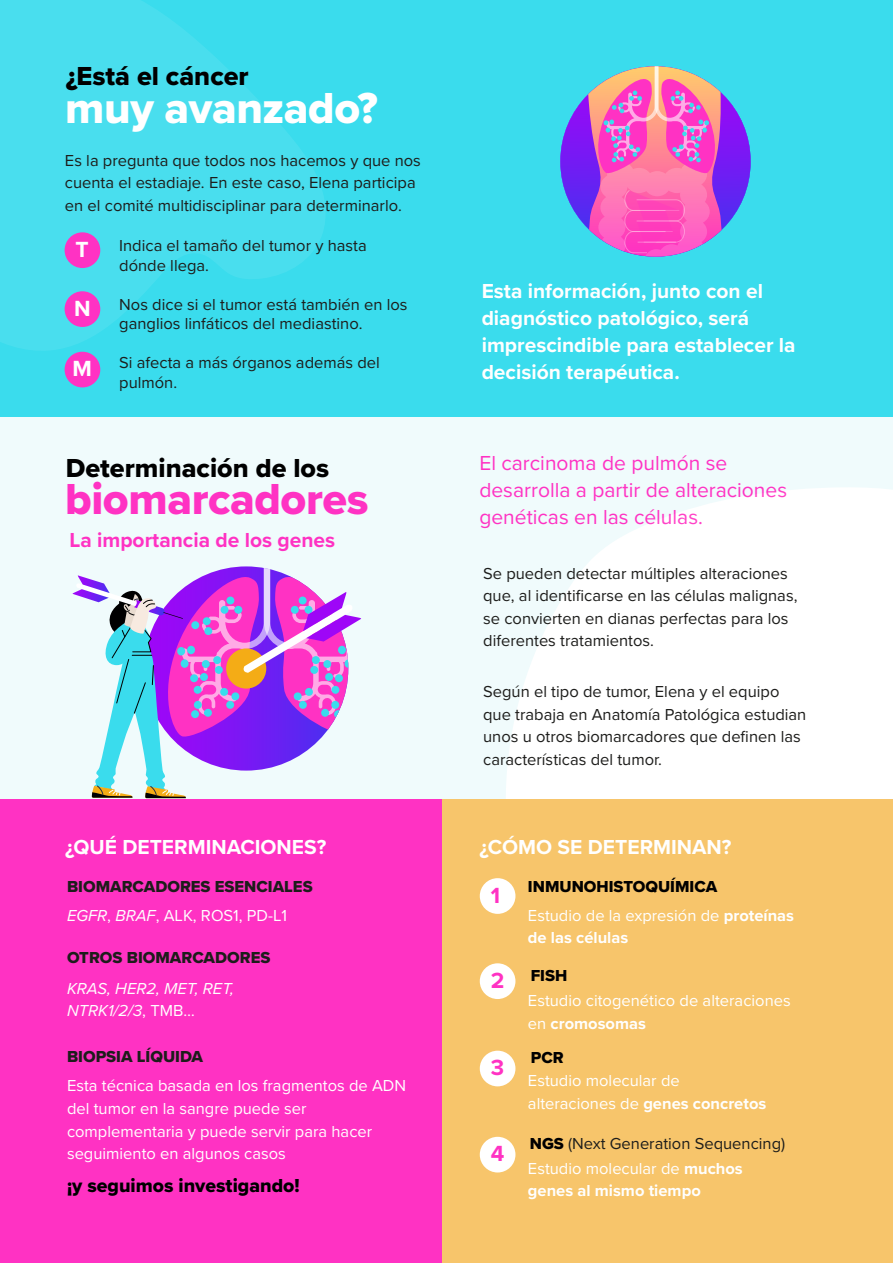
<style>
.page{position:relative;width:893px;height:1263px;background:#f0fbfc}
.page>*{position:absolute;margin:0;border:0;box-sizing:border-box;transform-origin:0 0}
.t1{font:45px "Proxima Nova Extrabld";letter-spacing:-.01em;color:#ff32c3}
.t2{font:45px "Proxima Nova Extrabld";letter-spacing:-.01em;color:#fff}
.t3{font:27px "Proxima Nova Extrabld";color:#000}
.t4{font:700 22.8px "Proxima Nova";color:#ff32c3}
.t5{font:700 22.8px "Proxima Nova";color:#fff}
.t6{font:700 21px/27px "Proxima Nova";color:#fff}
.t7{font:21px/27px "Proxima Nova";color:#ff32c3}
.t8{font:700 21px "Proxima Nova";color:#ff32c3}
.t9{font:19.5px "Proxima Nova Extrabld";color:#000}
.t10{font:16.5px/22.5px "Proxima Nova";color:#1d1d1b}
.t11{font:16.5px/22.5px "Proxima Nova";color:#fff}
.t12{font:16.5px "Proxima Nova Extrabld";color:#1d1d1b}
.t13{font:italic 16.5px/22.5px "Proxima Nova";color:#fff}
.t14{font:16.5px "Proxima Nova Extrabld";color:#010000}
.t15{font:700 16.5px "Proxima Nova";color:#fff}
.s1{font-style:italic}
.s2{font-style:normal}
.s3{font-weight:700}
.s4{font-family:"Proxima Nova Extrabld";color:#010000}
.s5{color:#fff}
.s6{font-weight:700;color:#fff}
</style>
<div class="page">
<div style="left:0;top:0;width:893px;height:417px;background:#3adced"></div>
<svg style="left:506px;top:488px;width:387px;height:311px;fill:#fff"></svg>
<svg style="left:0;top:0;width:325px;height:353px;fill:#49deee"></svg>
<svg style="left:560px;top:66px;width:191px;height:191px;background:#721ef3"></svg>
<svg style="left:588px;top:66px;width:134px;height:191px;background:#df74bb"></svg>
<div style="left:65px;top:232px;width:35px;height:36px;background:#ff32c3;border-radius:50%"></div>
<div style="left:65px;top:352px;width:35px;height:35px;background:#ff32c3;border-radius:50%"></div>
<div style="left:65px;top:291px;width:35px;height:36px;background:#ff32c3;border-radius:50%"></div>
<div style="left:0;top:799px;width:442px;height:464px;background:#ff32c3"></div>
<div style="left:442px;top:799px;width:451px;height:464px;background:#f7c56b"></div>
<svg style="left:73px;top:566px;width:288px;height:232px"></svg>
<div style="left:480px;top:878px;width:35px;height:36px;background:#fff;border-radius:50%"></div>
<div style="left:480px;top:1137px;width:35px;height:35px;background:#fff;border-radius:50%"></div>
<div style="left:480px;top:1051px;width:35px;height:35px;background:#fff;border-radius:50%"></div>
<div style="left:480px;top:963px;width:35px;height:36px;background:#fff;border-radius:50%"></div>
<h2 class="t3" style="left:66px;top:56px;width:184px">¿Está el cáncer</h2>
<h1 class="t2" style="left:65px;top:74px;width:314px">muy avanzado?</h1>
<p class="t10" style="left:65px;top:148px;width:357px">Es la pregunta que todos nos hacemos y que nos cuenta el estadiaje. En este caso, Elena participa en el comité multidisciplinar para determinarlo.</p>
<h3 class="t5" style="left:76px;top:232px;width:15px">T</h3>
<h3 class="t5" style="left:74px;top:291px;width:18px">N</h3>
<h3 class="t5" style="left:73px;top:351px;width:21px">M</h3>
<p class="t10" style="left:119px;top:235px;width:249px;line-height:19.5px">Indica el tamaño del tumor y hasta dónde llega.</p>
<p class="t10" style="left:119px;top:294px;width:290px;line-height:19.5px">Nos dice si el tumor está también en los ganglios linfáticos del mediastino.</p>
<p class="t10" style="left:119px;top:352px;width:262px;line-height:19.5px">Si afecta a más órganos además del pulmón.</p>
<h2 class="t3" style="left:66px;top:448px;width:265px">Determinación de los</h2>
<h1 class="t1" style="left:65px;top:466px;width:305px">biomarcadores</h1>
<p class="t8" style="left:70px;top:524px;width:267px">La importancia de los genes</p>
<p class="t6" style="left:482px;top:277px;width:315px">Esta información, junto con el diagnóstico patológico, será imprescindible para establecer la decisión terapéutica.</p>
<p class="t7" style="left:479px;top:448px;width:309px">El carcinoma de pulmón se desarrolla a partir de alteraciones genéticas en las células.</p>
<p class="t10" style="left:483px;top:561px;width:316px">Se pueden detectar múltiples alteraciones que, al identificarse en las células malignas, se convierten en dianas perfectas para los diferentes tratamientos.</p>
<p class="t10" style="left:483px;top:679px;width:325px">Según el tipo de tumor, Elena y el equipo que trabaja en Anatomía Patológica estudian unos u otros biomarcadores que definen las características del tumor.</p>
<p class="t6" style="left:65px;top:833px;width:263px">¿QUÉ DETERMINACIONES?</p>
<p class="t6" style="left:479px;top:833px;width:254px">¿CÓMO SE DETERMINAN?</p>
<p class="t12" style="left:67px;top:874px;width:247px">BIOMARCADORES ESENCIALES</p>
<p class="t11" style="left:67px;top:903px;width:222px"><span class="s1">EGFR</span>, <span class="s1">BRAF</span>, ALK, ROS1, PD-L1</p>
<p class="t12" style="left:67px;top:945px;width:205px">OTROS BIOMARCADORES</p>
<p class="t13" style="left:67px;top:976px;width:168px">KRAS, HER2, MET, RET,<br>NTRK1/2/3<span class="s2">, TMB…</span></p>
<p class="t12" style="left:67px;top:1044px;width:137px">BIOPSIA LÍQUIDA</p>
<p class="t11" style="left:67px;top:1074px;width:341px">Esta técnica basada en los fragmentos de ADN del tumor en la sangre puede ser complementaria y puede servir para hacer seguimiento en algunos casos</p>
<p class="t9" style="left:67px;top:1171px;width:234px">¡y seguimos investigando!</p>
<h3 class="t4" style="left:491px;top:878px;width:11px">1</h3>
<h3 class="t4" style="left:491px;top:963px;width:15px">2</h3>
<h3 class="t4" style="left:491px;top:1050px;width:15px">3</h3>
<h3 class="t4" style="left:491px;top:1136px;width:15px">4</h3>
<p class="t14" style="left:528px;top:874px;width:191px">INMUNOHISTOQUÍMICA</p>
<p class="t11" style="left:528px;top:903px;width:268px">Estudio de la expresión de <span class="s3">proteínas de las células</span></p>
<p class="t14" style="left:531px;top:963px;width:38px">FISH</p>
<p class="t11" style="left:528px;top:989px;width:264px">Estudio citogenético de alteraciones en <span class="s3">cromosomas</span></p>
<p class="t14" style="left:531px;top:1045px;width:34px">PCR</p>
<p class="t11" style="left:528px;top:1069px;width:240px">Estudio molecular de alteraciones de <span class="s3">genes concretos</span></p>
<p class="t10" style="left:528px;top:1130px;width:259px;line-height:25.2px"><span class="s4">NGS</span> (Next Generation Sequencing)<br><span class="s5">Estudio molecular de</span> <span class="s6">muchos</span></p>
<p class="t15" style="left:528px;top:1178px;width:174px">genes al mismo tiempo</p>
</div>
